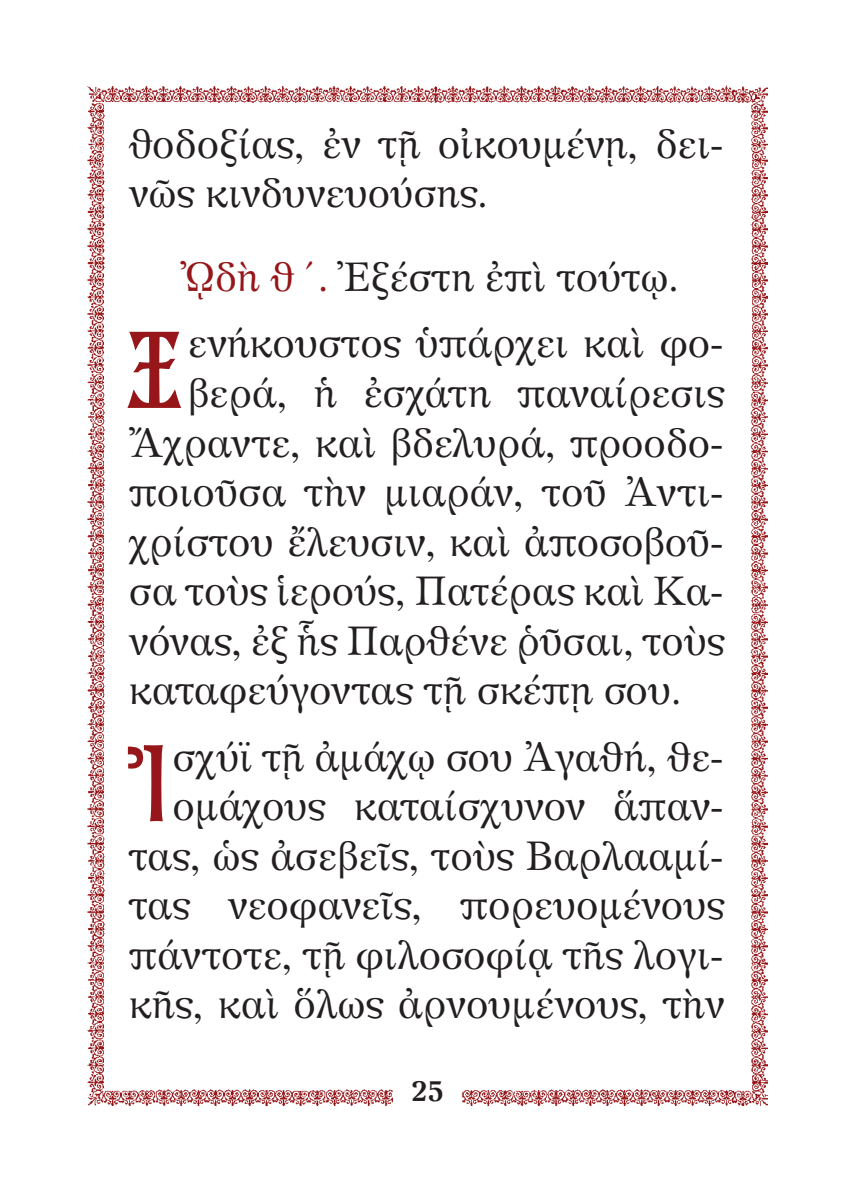
<style>
.page{position:relative;width:853px;height:1187px;background:#fff}
.page>*{position:absolute;margin:0;border:0;box-sizing:border-box;transform-origin:0 0}
.t1{font:117px "Genesis";color:#961619;scale:.85 1}
.t2{font:39px/49.5px "Apollonia";letter-spacing:-.005em;color:#231f20;scale:.95 1}
.t3{font:39px "Apollonia";letter-spacing:-.005em;color:#231f20;scale:.94 1}
.t4{font:700 27px "Apollonia";color:#231f20;scale:.95 1}
.s1{color:#961619}
</style>
<div class="page">
<img style="left:87px;top:85px;width:679px;height:1020px">
<div style="left:393px;top:1073px;width:68px;height:35px;background:#fff"></div>
<svg style="left:127px;top:332px;width:54px;height:76px"></svg>
<svg style="left:127px;top:743px;width:37px;height:106px"></svg>
<p class="t2" style="left:129px;top:120px;width:628px">θοδοξίας, ἐν τῇ οἰκουμένῃ, δει&shy;νῶς κινδυνευούσης.</p>
<p class="t2" style="left:178px;top:253px;width:524px"><span class="s1">ᾨδὴ θ΄.</span> Ἐξέστη ἐπὶ τούτῳ.</p>
<h1 class="t1" style="left:126px;top:311px;width:69px">Ξ</h1>
<p class="t2" style="left:188px;top:320px;width:566px">ενήκουστος ὑπάρχει καὶ φο-</p>
<p class="t2" style="left:188px;top:369px;width:566px">βερά, ἡ ἐσχάτη παναίρεσις</p>
<p class="t2" style="left:129px;top:418px;width:628px">Ἄχραντε, καὶ βδελυρά, προοδο-</p>
<p class="t2" style="left:129px;top:468px;width:628px">ποιοῦσα τὴν μιαράν, τοῦ Ἀντι-</p>
<p class="t2" style="left:129px;top:517px;width:628px">χρίστου ἔλευσιν, καὶ ἀποσοβοῦ-</p>
<p class="t2" style="left:129px;top:567px;width:628px">σα τοὺς ἱερούς, Πατέρας καὶ Κα-</p>
<p class="t3" style="left:129px;top:615px;width:635px">νόνας, ἐξ ἧς Παρθένε ῥῦσαι, τοὺς</p>
<p class="t2" style="left:129px;top:666px;width:579px">καταφεύγοντας τῇ σκέπῃ σου.</p>
<h1 class="t1" style="left:141px;top:724px;width:32px">Ἰ</h1>
<p class="t2" style="left:129px;top:733px;width:628px;text-align:right">σχύϊ τῇ ἀμάχῳ σου Ἀγαθή, θε&shy;ομάχους καταίσχυνον ἅπαν&shy;τας, ὡς ἀσεβεῖς, τοὺς Βαρλααμί&shy;τας νεοφανεῖς, πορευομένους πάντοτε, τῇ φιλοσοφίᾳ τῆς λογι&shy;κῆς, καὶ ὅλως ἀρνουμένους, τὴν</p>
<p class="t4" style="left:411px;top:1073px;width:36px">25</p>
</div>
